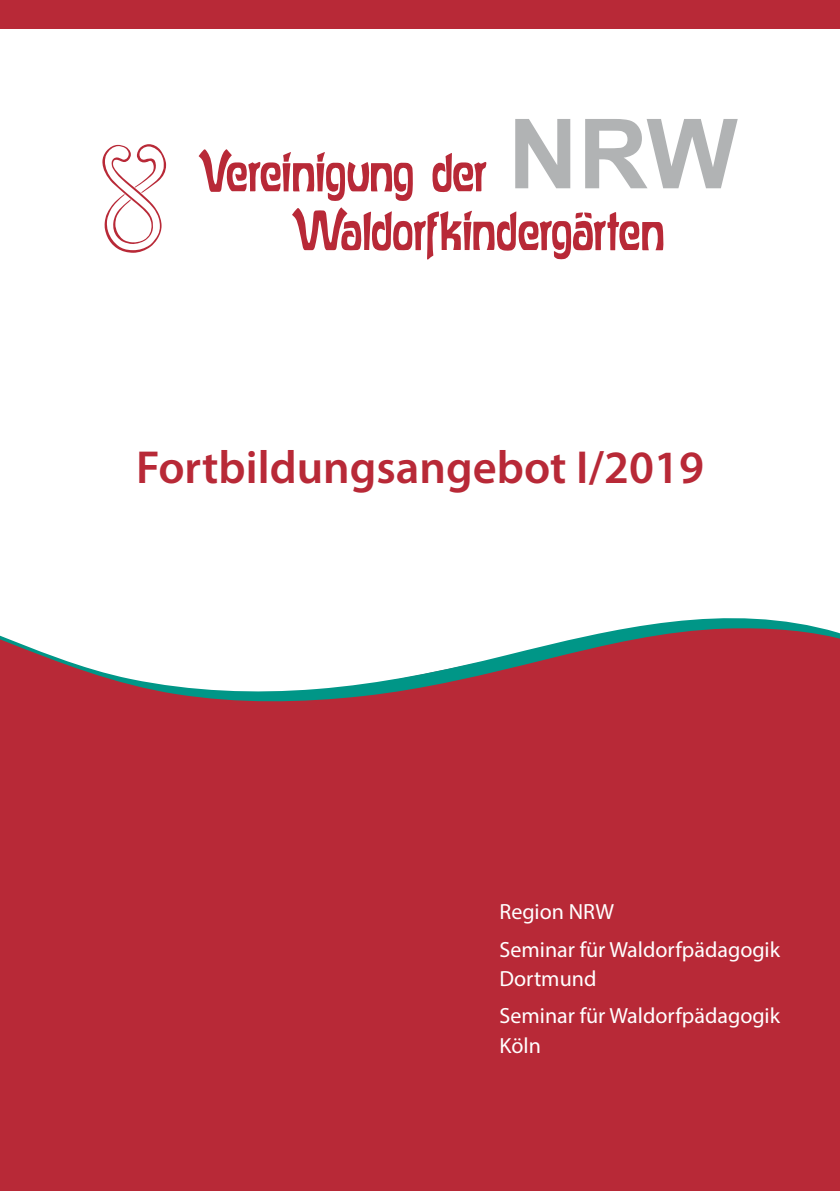
<style>
.page{position:relative;width:840px;height:1191px;background:#fff}
.page>*{position:absolute;margin:0;border:0;box-sizing:border-box;transform-origin:0 0}
.t1{font:700 96.8px "Arial";color:#b1b3b4}
.t2{font:600 46.4px "Myriad Pro";color:#b82937}
.t3{font:22px/37.4px "Myriad Pro";color:#fff}
</style>
<div class="page">
<div style="left:0;top:0;width:839px;height:28px;background:#b82937"></div>
<div style="left:0;top:694px;width:839px;height:497px;background:#b82937"></div>
<svg style="left:102px;top:144px;width:561px;height:116px"></svg>
<svg style="left:0;top:618px;width:839px;height:84px"></svg>
<h1 class="t1" style="left:507px;top:90px;width:231px">NRW</h1>
<h2 class="t2" style="left:136px;top:438px;width:569px">Fortbildungsangebot I/2019</h2>
<p class="t3" style="left:499px;top:892px;width:282px">Region NRW<br>Seminar für Waldorfpädagogik</p>
<p class="t3" style="left:499px;top:959px;width:282px">Dortmund<br>Seminar für Waldorfpädagogik</p>
<p class="t3" style="left:499px;top:1026px;width:43px">Köln</p>
</div>
